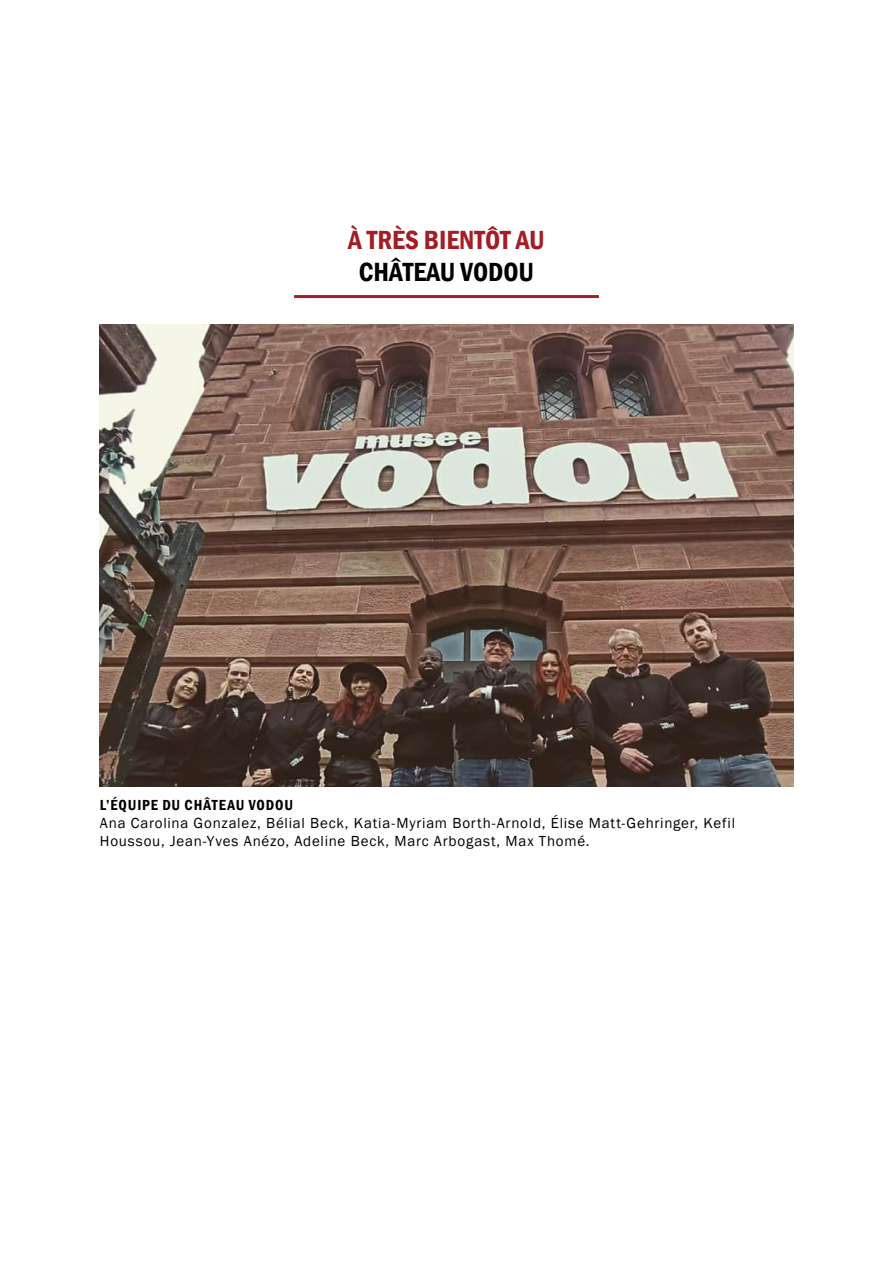
<style>
.page{position:relative;width:893px;height:1263px;background:#fff}
.page>*{position:absolute;margin:0;border:0;box-sizing:border-box;transform-origin:0 0}
.t1{font:600 condensed 27px "Franklin Gothic";color:#a51d24}
.t2{font:600 condensed 27px "Franklin Gothic";color:#000}
.En-têtes_continus_Numéro_de_page{font:15px/18px "Franklin Gothic";letter-spacing:.05em;color:#000}
.En-têtes_continus_Numéro_de_page-2{font:600 condensed 15px "Franklin Gothic";letter-spacing:.06em;color:#000}
</style>
<div class="page">
<hr style="left:294px;top:295px;width:305px;height:3px;background:#a51d24">
<img style="left:100px;top:325px;width:693px;height:462px">
<p class="t1" style="left:348px;top:221px;width:198px">À TRÈS BIENTÔT AU</p>
<p class="t2" style="left:359px;top:254px;width:177px">CHÂTEAU VODOU</p>
<p class="En-têtes_continus_Numéro_de_page-2" style="left:100px;top:795px;width:195px">L’ÉQUIPE DU CHÂTEAU VODOU</p>
<p class="En-têtes_continus_Numéro_de_page" style="left:100px;top:814px;width:637px">Ana Carolina Gonzalez, Bélial Beck, Katia-Myriam Borth-Arnold, Élise Matt-Gehringer, Kefil<br>Houssou, Jean-Yves Anézo, Adeline Beck, Marc Arbogast, Max Thomé.</p>
</div>
